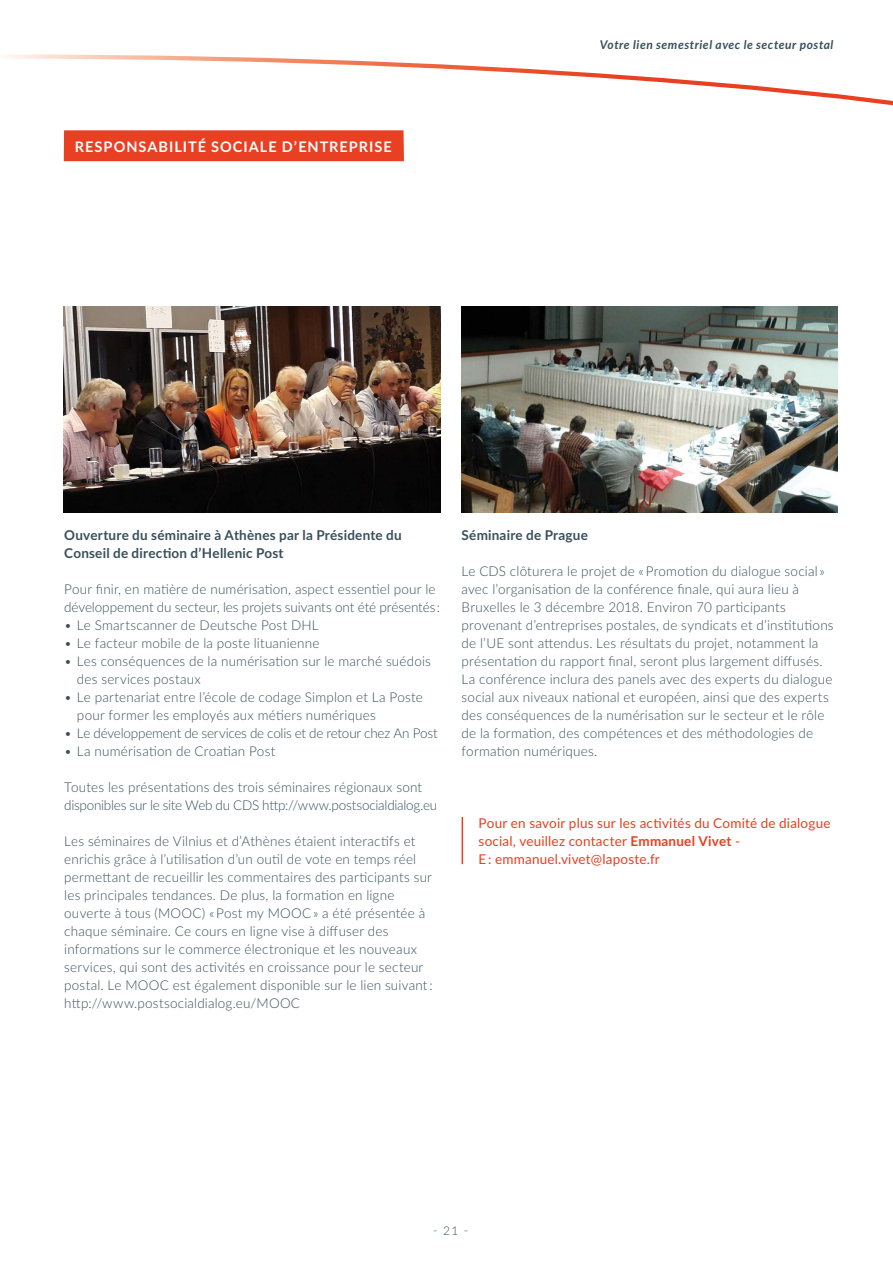
<style>
.page{position:relative;width:893px;height:1263px;background:#fff}
.page>*{position:absolute;margin:0;border:0;box-sizing:border-box;transform-origin:0 0}
.t1{font:700 14.55px "Lato";letter-spacing:.07em;color:#fff}
.t2{font:300 13.5px/18px "Lato";letter-spacing:.015em;color:#384f5a}
.t3{font:13.5px/18px "Lato";letter-spacing:.015em;color:#e93f22}
.t4{font:700 13.5px/18px "Lato";letter-spacing:.015em;color:#384f5a}
.t5{font:300 13.5px "Lato";letter-spacing:-.015em;color:#384f5a}
.t6{font:italic 700 12px "Lato";letter-spacing:.045em;color:#384f5a}
.t7{font:300 12px "Lato";color:#384f5a}
.s1{font-weight:700}
</style>
<div class="page">
<svg style="left:4px;top:54px;width:889px;height:52px"></svg>
<div style="left:64px;top:130px;width:340px;height:31px;background:#e93f22"></div>
<img style="left:64px;top:306px;width:376px;height:206px">
<img style="left:461px;top:306px;width:377px;height:206px">
<hr style="left:462px;top:817px;width:1px;height:47px;background:#e93f22">
<p class="t1" style="left:75px;top:136px;width:318px">RESPONSABILITÉ SOCIALE D’ENTREPRISE</p>
<p class="t6" style="left:600px;top:36px;width:235px">Votre lien semestriel avec le secteur postal</p>
<p class="t4" style="left:64px;top:525px;width:339px">Ouverture du séminaire à Athènes par la Présidente du<br>Conseil de direction d’Hellenic Post</p>
<p class="t2" style="left:64px;top:580px;width:377px">Pour finir, en matière de numérisation, aspect essentiel pour le développement du secteur, les projets suivants ont été présentés :</p>
<p class="t2" style="left:64px;top:616px;width:256px">• Le Smartscanner de Deutsche Post DHL</p>
<p class="t2" style="left:64px;top:634px;width:257px">• Le facteur mobile de la poste lituanienne</p>
<p class="t2" style="left:77px;top:652px;width:356px;text-indent:-13px">• Les conséquences de la numérisation sur le marché suédois des services postaux</p>
<p class="t2" style="left:77px;top:688px;width:347px;text-indent:-13px">• Le partenariat entre l’école de codage Simplon et La Poste pour former les employés aux métiers numériques</p>
<p class="t5" style="left:64px;top:724px;width:375px">• Le développement de services de colis et de retour chez An Post</p>
<p class="t2" style="left:64px;top:742px;width:213px">• La numérisation de Croatian Post</p>
<p class="t2" style="left:64px;top:778px;width:374px">Toutes les présentations des trois séminaires régionaux sont disponibles sur le site Web du CDS http://www.postsocialdialog.eu</p>
<p class="t2" style="left:64px;top:832px;width:370px">Les séminaires de Vilnius et d’Athènes étaient interactifs et enrichis grâce à l’utilisation d’un outil de vote en temps réel permettant de recueillir les commentaires des participants sur les principales tendances. De plus, la formation en ligne ouverte à tous (MOOC) « Post my MOOC » a été présentée à chaque séminaire. Ce cours en ligne vise à diffuser des informations sur le commerce électronique et les nouveaux services, qui sont des activités en croissance pour le secteur postal. Le MOOC est également disponible sur le lien suivant : http://www.postsocialdialog.eu/MOOC</p>
<p class="t4" style="left:462px;top:525px;width:128px">Séminaire de Prague</p>
<p class="t2" style="left:462px;top:562px;width:374px">Le CDS clôturera le projet de « Promotion du dialogue social » avec l’organisation de la conférence finale, qui aura lieu à Bruxelles le 3 décembre 2018. Environ 70 participants provenant d’entreprises postales, de syndicats et d’institutions de l’UE sont attendus. Les résultats du projet, notamment la présentation du rapport final, seront plus largement diffusés.<br>La conférence inclura des panels avec des experts du dialogue social aux niveaux national et européen, ainsi que des experts des conséquences de la numérisation sur le secteur et le rôle de la formation, des compétences et des méthodologies de formation numériques.</p>
<p class="t3" style="left:479px;top:813px;width:353px">Pour en savoir plus sur les activités du Comité de dialogue social, veuillez contacter <span class="s1">Emmanuel Vivet</span> -<br>E : emmanuel.vivet@laposte.fr</p>
<p class="t7" style="left:433px;top:1222px;width:37px">- 21 -</p>
</div>
